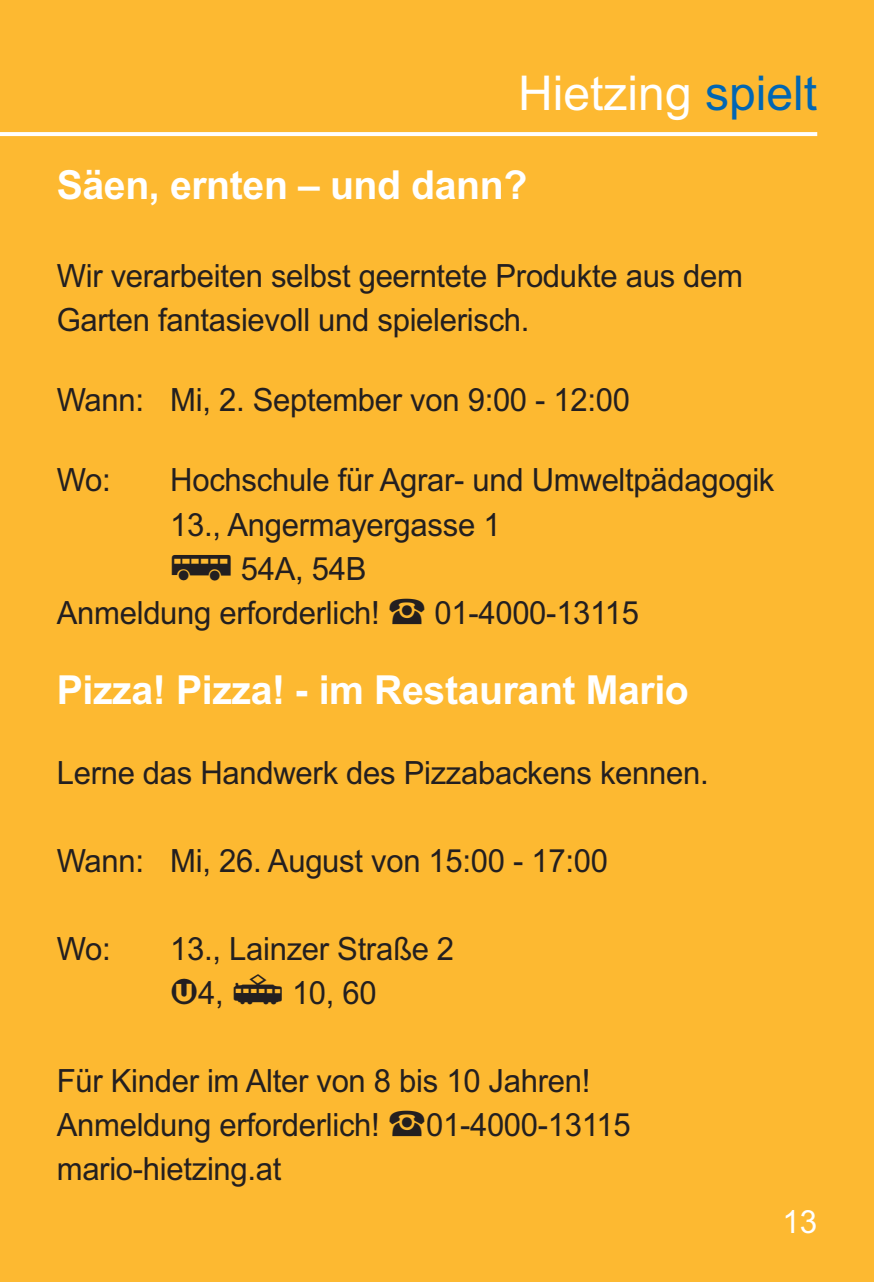
<style>
.page{position:relative;width:874px;height:1282px;background:#fff}
.page>*{position:absolute;margin:0;border:0;box-sizing:border-box;transform-origin:0 0}
.t1{font:48px "Arial";color:#fff}
.t2{font:700 40px "Arial";letter-spacing:-.01em;color:#fff}
.t3{font:32px/44px "Arial";letter-spacing:-.01em;color:#231f20}
.t4{font:32px "Arial";color:#fff}
.s1{color:#0166b3}
.s2{font-family:"Wien Xtra PICTO"}
.s3{font-family:"Wien Xtra PICTO";font-size:36px}
</style>
<div class="page">
<div style="left:0;top:0;width:873px;height:1281px;background:#fdb931"></div>
<svg style="left:0;top:132px;width:816px;height:4px;background:#fefdfb"></svg>
<h1 class="t1" style="left:518px;top:65px;width:300px">Hietzing <span class="s1">spielt</span></h1>
<p class="t2" style="left:57px;top:162px;width:472px">Säen, ernten – und dann?</p>
<p class="t3" style="left:57px;top:254px;width:687px">Wir verarbeiten selbst geerntete Produkte aus dem<br>Garten fantasievoll und spielerisch.</p>
<p class="t3" style="left:57px;top:378px;width:574px">Wann: Mi, 2. September von 9:00 - 12:00</p>
<p class="t3" style="left:57px;top:458px;width:56px">Wo:</p>
<p class="t3" style="left:170px;top:458px;width:605px">Hochschule für Agrar- und Umweltpädagogik</p>
<p class="t3" style="left:170px;top:502px;width:331px">13., Angermayergasse 1</p>
<p class="t3" style="left:170px;top:546px;width:197px"><span class="s2">%</span> 54A, 54B</p>
<p class="t3" style="left:57px;top:590px;width:583px">Anmeldung erforderlich! <span class="s2">&lt;</span> 01-4000-13115</p>
<p class="t2" style="left:57px;top:666px;width:633px">Pizza! Pizza! - im Restaurant Mario</p>
<p class="t3" style="left:57px;top:750px;width:653px">Lerne das Handwerk des Pizzabackens kennen.</p>
<p class="t3" style="left:57px;top:838px;width:552px">Wann: Mi, 26. August von 15:00 - 17:00</p>
<p class="t3" style="left:57px;top:926px;width:56px">Wo:</p>
<p class="t3" style="left:170px;top:926px;width:285px">13., Lainzer Straße 2 <span class="s2">#</span>4, <span class="s3">$</span> 10, 60</p>
<p class="t3" style="left:57px;top:1058px;width:575px">Für Kinder im Alter von 8 bis 10 Jahren!<br>Anmeldung erforderlich! <span class="s2">&lt;</span>01-4000-13115 mario-hietzing.at</p>
<p class="t4" style="left:782px;top:1202px;width:36px">13</p>
</div>
